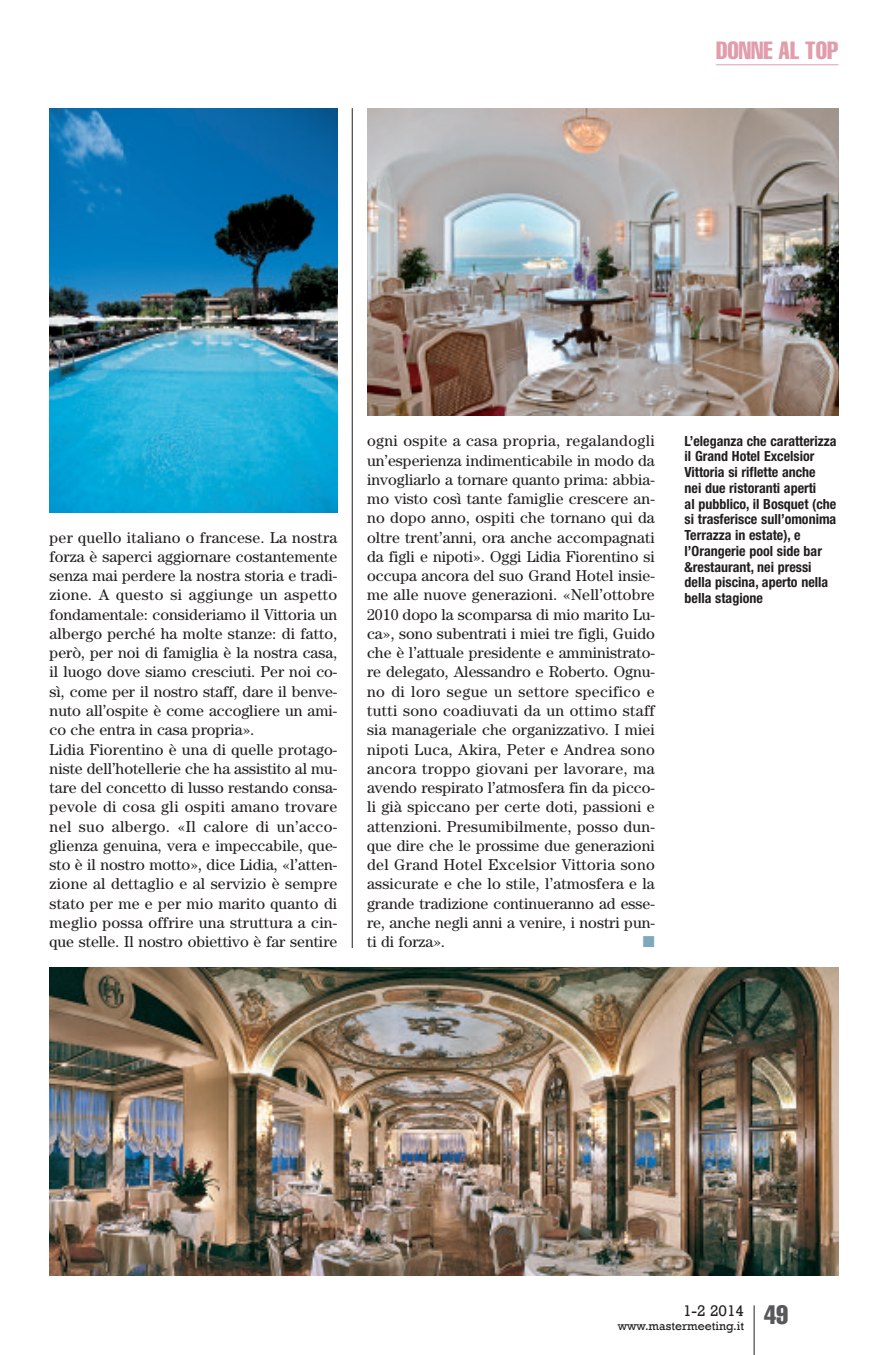
<style>
.page{position:relative;width:893px;height:1355px;background:#fff}
.page>*{position:absolute;margin:0;border:0;box-sizing:border-box;transform-origin:0 0}
.t1{font:extra-condensed 24.5px "Helvetica";color:#e09dac}
.t2{font:15.75px/19.2px "Century";color:#231f20}
.t3{font:15.75px "Rockwell";color:#231f20}
.t4{font:15.75px "Zapf Dingbats";color:#7fa8bc}
.t5{font:700 condensed 14px/15.8px "Helvetica Neue";color:#231f20}
.t6{font:12.25px "Rockwell";color:#231f20}
</style>
<div class="page">
<hr style="left:754px;top:1305px;width:1px;height:49px;background:#231f20">
<hr style="left:716px;top:64px;width:122px;height:1px;background:#e09dac">
<hr style="left:352px;top:108px;width:1px;height:839px;background:#231f20">
<img style="left:50px;top:108px;width:287px;height:404px">
<img style="left:367px;top:108px;width:471px;height:307px">
<img style="left:50px;top:967px;width:788px;height:308px">
<h1 class="t1" style="left:716px;top:42px;width:124px">DONNE AL TOP</h1>
<p class="t2" style="left:50px;top:529px;width:289px">per quello italiano o francese. La nostra forza è saperci aggiornare costantemente senza mai perdere la nostra storia e tradi&shy;zione. A questo si aggiunge un aspetto fondamentale: consideriamo il Vittoria un albergo perché ha molte stanze: di fatto, però, per noi di famiglia è la nostra casa, il luogo dove siamo cresciuti. Per noi co&shy;sì, come per il nostro staff, dare il benve&shy;nuto all’ospite è come accogliere un ami&shy;co che entra in casa propria».<br>Lidia Fiorentino è una di quelle protago&shy;niste dell’hotellerie che ha assistito al mu&shy;tare del concetto di lusso restando consa&shy;pevole di cosa gli ospiti amano trovare nel suo albergo. «Il calore di un’acco&shy;glienza genuina, vera e impeccabile, que&shy;sto è il nostro motto», dice Lidia, «l’atten&shy;zione al dettaglio e al servizio è sempre stato per me e per mio marito quanto di meglio possa offrire una struttura a cin&shy;que stelle. Il nostro obiettivo è far sentire</p>
<p class="t2" style="left:367px;top:432px;width:289px;text-align:justify">ogni ospite a casa propria, regalandogli un’esperienza indimenticabile in modo da invogliarlo a tornare quanto prima: abbia&shy;mo visto così tante famiglie crescere an&shy;no dopo anno, ospiti che tornano qui da oltre trent’anni, ora anche accompagnati da figli e nipoti». Oggi Lidia Fiorentino si occupa ancora del suo Grand Hotel insie&shy;me alle nuove generazioni. «Nell’ottobre 2010 dopo la scomparsa di mio marito Lu&shy;ca», sono subentrati i miei tre figli, Guido che è l’attuale presidente e amministrato&shy;re delegato, Alessandro e Roberto. Ognu&shy;no di loro segue un settore specifico e tutti sono coadiuvati da un ottimo staff sia manageriale che organizzativo. I miei nipoti Luca, Akira, Peter e Andrea sono ancora troppo giovani per lavorare, ma avendo respirato l’atmosfera fin da picco&shy;li già spiccano per certe doti, passioni e attenzioni. Presumibilmente, posso dun&shy;que dire che le prossime due generazioni del Grand Hotel Excelsior Vittoria sono assicurate e che lo stile, l’atmosfera e la grande tradizione continueranno ad esse&shy;re, anche negli anni a venire, i nostri pun&shy;ti di forza».</p>
<p class="t4" style="left:643px;top:932px;width:13px">■</p>
<p class="t5" style="left:685px;top:434px;width:153px">L’eleganza che caratterizza il Grand Hotel Excelsior<br>Vittoria si riflette anche<br>nei due ristoranti aperti<br>al pubblico, il Bosquet (che si trasferisce sull’omonima<br>Terrazza in estate), e l’Orangerie pool side bar &amp;restaurant, nei pressi della piscina, aperto nella bella stagione</p>
<p class="t6" style="left:618px;top:1318px;width:172px">www.mastermeeting.it <sup>49</sup></p>
<p class="t3" style="left:683px;top:1300px;width:63px">1-2 2014</p>
</div>
